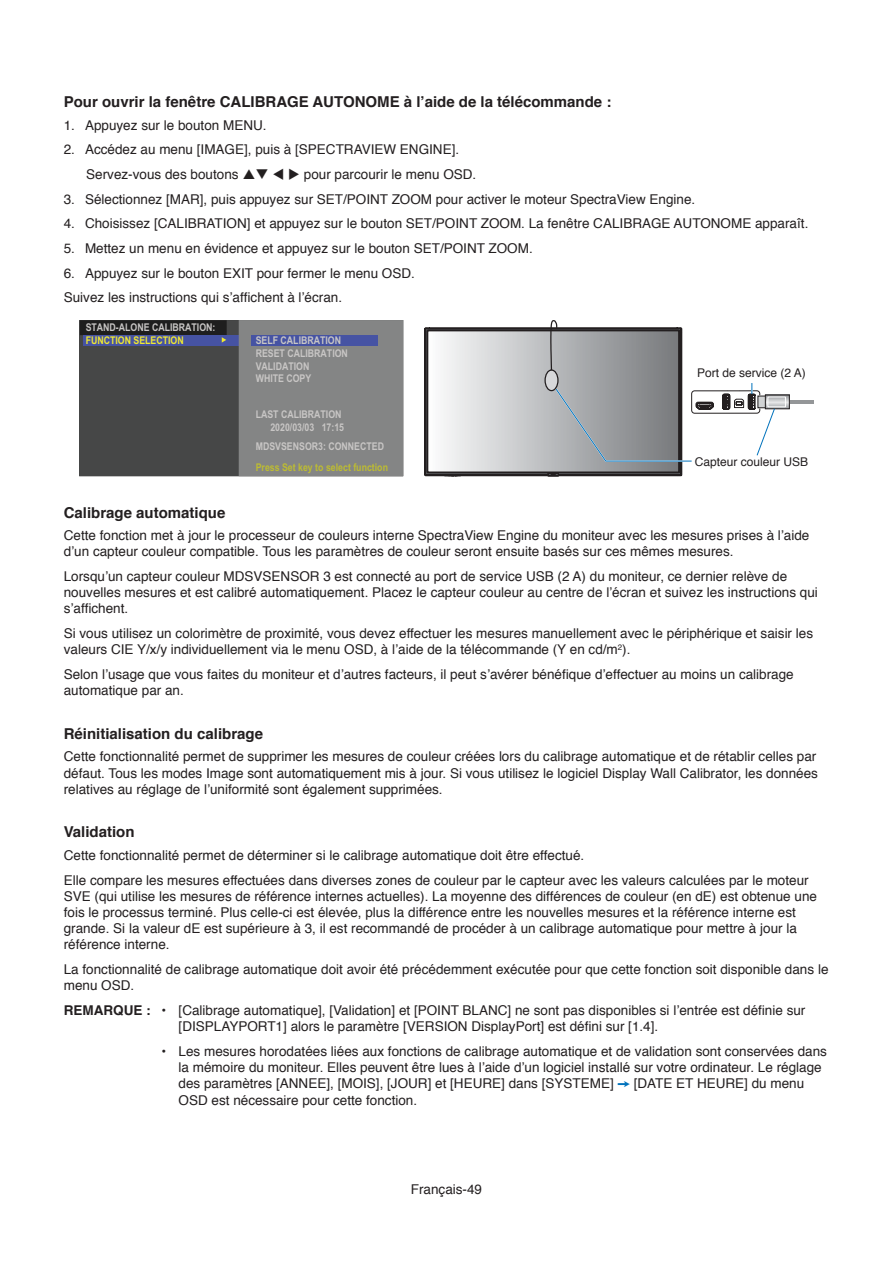
<style>
.page{position:relative;width:893px;height:1263px;background:#fff}
.page>*{position:absolute;margin:0;border:0;box-sizing:border-box;transform-origin:0 0}
.t1{font:700 15px "Helvetica";color:#231f20}
.t2{font:13.5px/16.2px "Helvetica";color:#231f20}
.t3{font:700 13.5px "Helvetica";color:#231f20}
.t4{font:12px "Helvetica";color:#231f20}
.t5{font:700 10.65px/12.8px "Arial Narrow";color:#c8c6c5}
.t6{font:700 10.65px "Arial Narrow";color:#bdbc32}
.t7{font:700 10.65px "Arial Narrow";color:#f0e930}
.s1{font-weight:700}
.s2{font-family:"Arial Unicode MS";color:#0072bc}
</style>
<div class="page">
<hr style="left:789px;top:400px;width:25px;height:4px;background:#949698">
<svg style="left:425px;top:320px;width:365px;height:156px"></svg>
<svg style="left:79px;top:320px;width:160px;height:156px;background:#424343"></svg>
<div style="left:83px;top:335px;width:156px;height:10px;background:#4653a3"></div>
<svg style="left:222px;top:337px;width:4px;height:6px"></svg>
<div style="left:239px;top:320px;width:164px;height:156px;background:#848585"></div>
<div style="left:251px;top:335px;width:127px;height:10px;background:#4653a3"></div>
<p class="t1" style="left:64px;top:90px;width:544px">Pour ouvrir la fenêtre CALIBRAGE AUTONOME à l’aide de la télécommande :</p>
<p class="t2" style="left:64px;top:117px;width:204px">1. Appuyez sur le bouton MENU.</p>
<p class="t2" style="left:86px;top:137px;width:374px;line-height:24.8px;text-indent:-22px">2. Accédez au menu [IMAGE], puis à [SPECTRAVIEW ENGINE].<br>Servez-vous des boutons</p>
<p class="t2" style="left:256px;top:166px;width:222px">❑ ▼ ◆ pour parcourir le menu OSD.</p>
<p class="t2" style="left:64px;top:191px;width:633px">3. Sélectionnez [MAR], puis appuyez sur SET/POINT ZOOM pour activer le moteur SpectraView Engine.</p>
<p class="t2" style="left:64px;top:216px;width:746px">4. Choisissez [CALIBRATION] et appuyez sur le bouton SET/POINT ZOOM. La fenêtre CALIBRAGE AUTONOME apparaît.</p>
<p class="t2" style="left:64px;top:241px;width:470px">5. Mettez un menu en évidence et appuyez sur le bouton SET/POINT ZOOM.</p>
<p class="t2" style="left:64px;top:261px;width:353px;line-height:24.8px">6. Appuyez sur le bouton EXIT pour fermer le menu OSD.<br>Suivez les instructions qui s’affichent à l’écran.</p>
<p class="t5" style="left:86px;top:321px;width:131px">STAND-ALONE CALIBRATION:</p>
<p class="t7" style="left:86px;top:332px;width:100px">FUNCTION SELECTION</p>
<p class="t5" style="left:256px;top:333px;width:94px">SELF CALIBRATION<br>RESET CALIBRATION<br>VALIDATION<br>WHITE COPY</p>
<p class="t5" style="left:256px;top:408px;width:90px;text-align:right">LAST CALIBRATION<br>2020/03/03 17:15</p>
<p class="t5" style="left:256px;top:439px;width:130px">MDSVSENSOR3: CONNECTED</p>
<p class="t6" style="left:256px;top:459px;width:134px">Press Set key to select function</p>
<p class="t4" style="left:697px;top:364px;width:110px">Port de service (2 A)</p>
<p class="t4" style="left:695px;top:453px;width:115px">Capteur couleur USB</p>
<p class="t1" style="left:64px;top:500px;width:163px">Calibrage automatique</p>
<p class="t2" style="left:64px;top:528px;width:747px">Cette fonction met à jour le processeur de couleurs interne SpectraView Engine du moniteur avec les mesures prises à l’aide d’un capteur couleur compatible. Tous les paramètres de couleur seront ensuite basés sur ces mêmes mesures.</p>
<p class="t2" style="left:64px;top:569px;width:756px">Lorsqu’un capteur couleur MDSVSENSOR 3 est connecté au port de service USB (2 A) du moniteur, ce dernier relève de nouvelles mesures et est calibré automatiquement. Placez le capteur couleur au centre de l’écran et suivez les instructions qui s’affichent.</p>
<p class="t2" style="left:64px;top:626px;width:751px">Si vous utilisez un colorimètre de proximité, vous devez effectuer les mesures manuellement avec le périphérique et saisir les valeurs CIE Y/x/y individuellement via le menu OSD, à l’aide de la télécommande (Y en cd/m<sup>2</sup>).</p>
<p class="t2" style="left:64px;top:667px;width:731px">Selon l’usage que vous faites du moniteur et d’autres facteurs, il peut s’avérer bénéfique d’effectuer au moins un calibrage automatique par an.</p>
<p class="t1" style="left:64px;top:721px;width:201px">Réinitialisation du calibrage</p>
<p class="t2" style="left:64px;top:749px;width:756px;text-align:justify">Cette fonctionnalité permet de supprimer les mesures de couleur créées lors du calibrage automatique et de rétablir celles par défaut. Tous les modes Image sont automatiquement mis à jour. Si vous utilisez le logiciel Display Wall Calibrator, les données relatives au réglage de l’uniformité sont également supprimées.</p>
<p class="t1" style="left:64px;top:820px;width:72px">Validation</p>
<p class="t2" style="left:64px;top:843px;width:746px;line-height:24.8px">Cette fonctionnalité permet de déterminer si le calibrage automatique doit être effectué.<br>Elle compare les mesures effectuées dans diverses zones de couleur par le capteur avec les valeurs calculées par le moteur</p>
<p class="t2" style="left:64px;top:888px;width:755px">SVE (qui utilise les mesures de référence internes actuelles). La moyenne des différences de couleur (en dE) est obtenue une fois le processus terminé. Plus celle-ci est élevée, plus la différence entre les nouvelles mesures et la référence interne est grande. Si la valeur dE est supérieure à 3, il est recommandé de procéder à un calibrage automatique pour mettre à jour la référence interne.</p>
<p class="t2" style="left:64px;top:962px;width:766px">La fonctionnalité de calibrage automatique doit avoir été précédemment exécutée pour que cette fonction soit disponible dans le menu OSD.</p>
<p class="t3" style="left:64px;top:999px;width:11px">REMA</p>
<p class="t2" style="left:179px;top:1002px;width:628px;text-indent:-65px"><span class="s1">RQUE :</span> • [Calibrage automatique], [Validation] et [POINT BLANC] ne sont pas disponibles si l’entrée est définie sur [DISPLAYPORT1] alors le paramètre [VERSION DisplayPort] est défini sur [1.4].</p>
<p class="t2" style="left:179px;top:1043px;width:650px;text-indent:-17px">• Les mesures horodatées liées aux fonctions de calibrage automatique et de validation sont conservées dans la mémoire du moniteur. Elles peuvent être lues à l’aide d’un logiciel installé sur votre ordinateur. Le réglage des paramètres [ANNEE], [MOIS], [JOUR] et [HEURE] dans [SYSTEME] <span class="s2">➙</span> [DATE ET HEURE] du menu OSD est nécessaire pour cette fonction.</p>
<p class="t2" style="left:411px;top:1182px;width:73px">Français-49</p>
</div>
